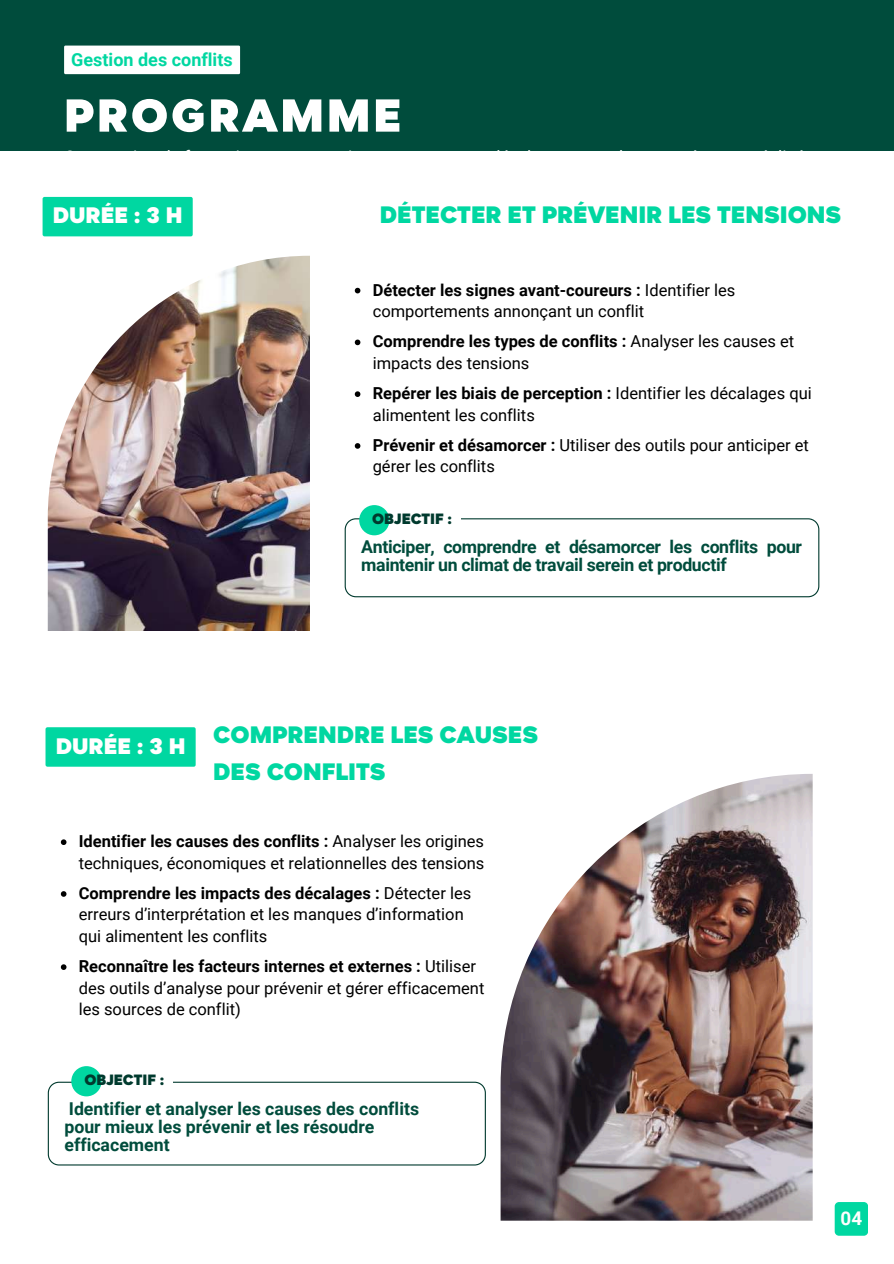
<style>
.page{position:relative;width:894px;height:1264px;background:#fff}
.page>*{position:absolute;margin:0;border:0;box-sizing:border-box;transform-origin:0 0}
.t1{font:900 52.5px "Magenos";letter-spacing:.055em;color:#fff}
.t2{font:900 27px/37.2px "Magenos";color:#00d7a1}
.t3{font:900 25.5px "Magenos";color:#fff}
.t4{font:700 18.9px "Roboto";color:#fff}
.t5{font:700 18px "Roboto";color:#00d7a1}
.t6{font:700 17.7px/18px "Roboto";letter-spacing:-.02em;color:#004c3c}
.t7{font:700 17.7px/18px "Roboto";color:#004c3c}
.t8{font:900 16.95px "Magenos";color:#003a2e}
.t9{font:16.5px/21.3px "Roboto";color:#000}
.s1{font-weight:700}
</style>
<div class="page">
<div style="left:0;top:0;width:893px;height:150px;background:#004c3c"></div>
<img style="left:48px;top:256px;width:262px;height:375px">
<img style="left:500px;top:774px;width:312px;height:446px">
<svg style="left:344px;top:518px;width:475px;height:79px"></svg>
<svg style="left:48px;top:1081px;width:437px;height:84px"></svg>
<div style="left:834px;top:1201px;width:33px;height:34px;background:#00d7a1;border-radius:4px"></div>
<div style="left:82px;top:1071px;width:90px;height:20px;background:#fff"></div>
<div style="left:71px;top:1066px;width:31px;height:30px;background:#00d7a1;border-radius:50%"></div>
<div style="left:370px;top:510px;width:90px;height:20px;background:#fff"></div>
<div style="left:359px;top:505px;width:30px;height:30px;background:#00d7a1;border-radius:50%"></div>
<svg style="left:354px;top:288px;width:6px;height:5px"></svg>
<svg style="left:354px;top:339px;width:6px;height:6px"></svg>
<svg style="left:354px;top:391px;width:6px;height:6px"></svg>
<svg style="left:354px;top:443px;width:6px;height:6px"></svg>
<svg style="left:61px;top:839px;width:5px;height:6px"></svg>
<svg style="left:61px;top:891px;width:5px;height:5px"></svg>
<svg style="left:61px;top:964px;width:5px;height:5px"></svg>
<div style="left:64px;top:46px;width:176px;height:28px;background:#fff"></div>
<div style="left:43px;top:197px;width:150px;height:39px;background:#00d7a1"></div>
<div style="left:45px;top:727px;width:151px;height:39px;background:#00d7a1"></div>
<p class="t5" style="left:71px;top:49px;width:163px">Gestion des conflits</p>
<h1 class="t1" style="left:64px;top:88px;width:339px">PROGRAMME</h1>
<h3 class="t3" style="left:53px;top:202px;width:131px">DURÉE : 3 H</h3>
<h2 class="t2" style="left:380px;top:197px;width:462px">DÉTECTER ET PRÉVENIR LES TENSIONS</h2>
<p class="t9" style="left:372px;top:279px;width:364px"><span class="s1">Détecter les signes avant-coureurs :</span> Identifier les comportements annonçant un conflit</p>
<p class="t9" style="left:372px;top:331px;width:423px"><span class="s1">Comprendre les types de conflits :</span> Analyser les causes et impacts des tensions</p>
<p class="t9" style="left:372px;top:383px;width:440px"><span class="s1">Repérer les biais de perception :</span> Identifier les décalages qui alimentent les conflits</p>
<p class="t9" style="left:372px;top:434px;width:437px"><span class="s1">Prévenir et désamorcer :</span> Utiliser des outils pour anticiper et gérer les conflits</p>
<p class="t8" style="left:372px;top:510px;width:81px">OBJECTIF :</p>
<p class="t6" style="left:361px;top:538px;width:442px">Anticiper, comprendre et désamorcer les conflits pour maintenir un climat de travail serein et productif</p>
<h3 class="t3" style="left:56px;top:732px;width:131px">DURÉE : 3 H</h3>
<h2 class="t2" style="left:213px;top:717px;width:326px">COMPRENDRE LES CAUSES<br>DES CONFLITS</h2>
<p class="t9" style="left:79px;top:831px;width:407px"><span class="s1">Identifier les causes des conflits :</span> Analyser les origines techniques, économiques et relationnelles des tensions</p>
<p class="t9" style="left:79px;top:882px;width:394px"><span class="s1">Comprendre les impacts des décalages :</span> Détecter les erreurs d’interprétation et les manques d’information qui alimentent les conflits</p>
<p class="t9" style="left:79px;top:955px;width:407px"><span class="s1">Reconnaître les facteurs internes et externes :</span> Utiliser des outils d’analyse pour prévenir et gérer efficacement les sources de conflit)</p>
<p class="t8" style="left:84px;top:1070px;width:81px">OBJECTIF :</p>
<p class="t7" style="left:64px;top:1099px;width:356px">Identifier et analyser les causes des conflits pour mieux les prévenir et les résoudre efficacement</p>
<p class="t4" style="left:840px;top:1207px;width:23px">04</p>
</div>
